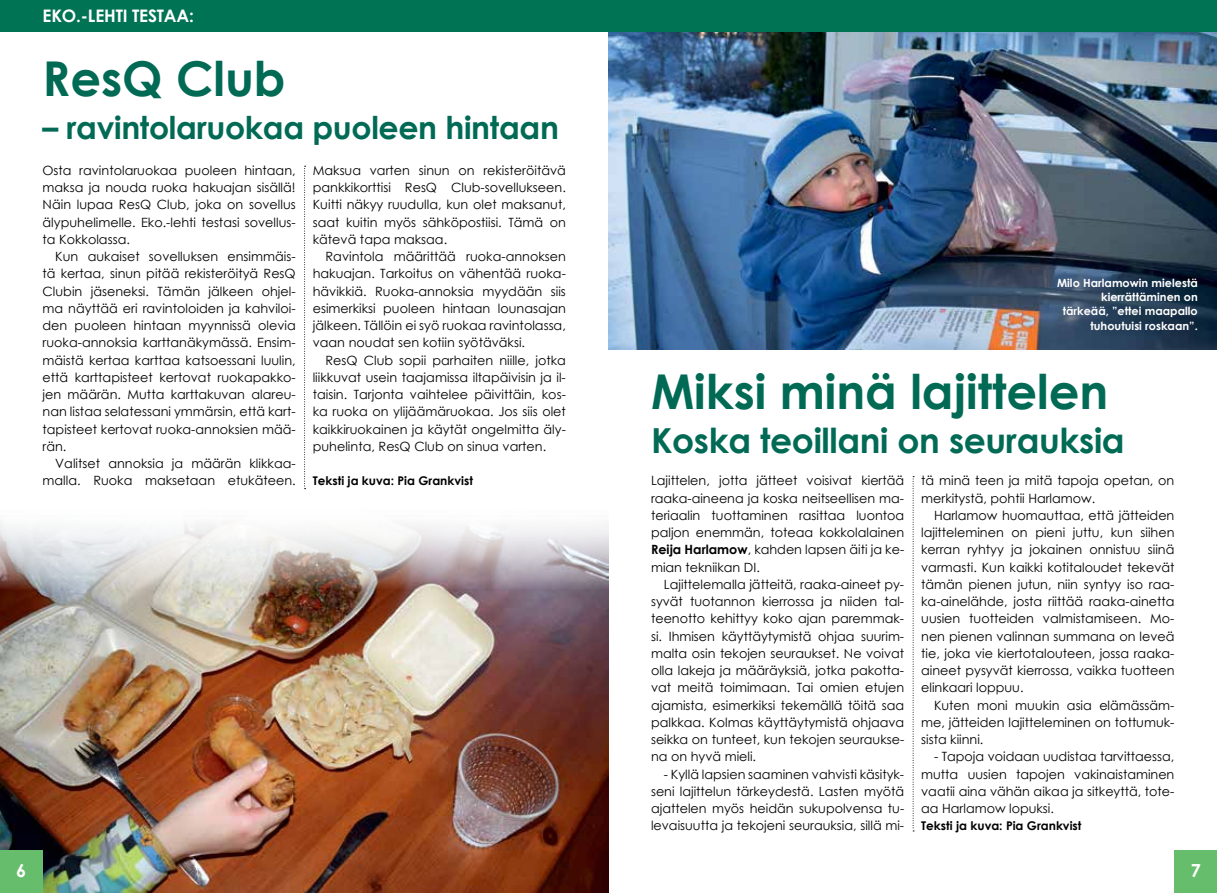
<style>
.page{position:relative;width:1217px;height:893px;background:#fff}
.page>*{position:absolute;margin:0;border:0;box-sizing:border-box;transform-origin:0 0}
.t1{font:700 48px "Century Gothic";color:#006a55}
.t2{font:700 34.5px "Century Gothic";letter-spacing:-.01em;color:#006a55}
.t3{font:700 31.5px "Century Gothic";letter-spacing:-.01em;color:#006a55}
.t4{font:700 18px "Century Gothic";color:#fff}
.t5{font:700 17.25px "Century Gothic";letter-spacing:-.01em;color:#fff}
.t6{font:12.75px/17.2px "Century Gothic";color:#000;text-align:justify}
.t7{font:700 12px "Century Gothic";color:#000}
.t8{font:700 11.25px/14.2px "Century Gothic";color:#fff;text-align:right}
.s1{font-weight:700}
</style>
<div class="page">
<div style="left:1174px;top:850px;width:42px;height:43px;background:#66be6c"></div>
<img style="left:0;top:522px;width:608px;height:371px">
<div style="left:0;top:850px;width:43px;height:43px;background:#66be6c"></div>
<img style="left:608px;top:32px;width:608px;height:317px">
<div style="left:0;top:0;width:1216px;height:32px;background:#007355"></div>
<svg style="left:304px;top:166px;width:1px;height:323px"></svg>
<svg style="left:912px;top:476px;width:1px;height:356px"></svg>
<h3 class="t5" style="left:43px;top:3px;width:153px">EKO.-LEHTI TESTAA:</h3>
<h1 class="t1" style="left:43px;top:42px;width:244px">ResQ Club</h1>
<h3 class="t3" style="left:43px;top:104px;width:517px">– ravintolaruokaa puoleen hintaan</h3>
<p class="t6" style="left:43px;top:161px;width:255px">Osta ravintolaruokaa puoleen hintaan, maksa ja nouda ruoka hakuajan sisällä!<br>Näin lupaa ResQ Club, joka on sovellus älypuhelimelle. Eko.-lehti testasi sovellus&shy;ta Kokkolassa.</p>
<p class="t6" style="left:43px;top:248px;width:255px;text-indent:13px">Kun aukaiset sovelluksen ensimmäis&shy;tä kertaa, sinun pitää rekisteröityä ResQ Clubin jäseneksi. Tämän jälkeen ohjel&shy;ma näyttää eri ravintoloiden ja kahviloi&shy;den puoleen hintaan myynnissä olevia ruoka-annoksia karttanäkymässä. Ensim&shy;mäistä kertaa karttaa katsoessani luulin, että karttapisteet kertovat ruokapakko&shy;jen määrän. Mutta karttakuvan alareu&shy;nan listaa selatessani ymmärsin, että kart&shy;tapisteet kertovat ruoka-annoksien mää&shy;rän.</p>
<p class="t6" style="left:43px;top:455px;width:254px;text-align:right">Valitset annoksia ja määrän klikkaa&shy;malla. Ruoka maksetaan etukäteen.</p>
<p class="t6" style="left:313px;top:161px;width:254px">Maksua varten sinun on rekisteröitävä pankkikorttisi ResQ Club-sovellukseen.<br>Kuitti näkyy ruudulla, kun olet maksanut, saat kuitin myös sähköpostiisi. Tämä on kätevä tapa maksaa.</p>
<p class="t6" style="left:313px;top:248px;width:255px;text-indent:13px">Ravintola määrittää ruoka-annoksen hakuajan. Tarkoitus on vähentää ruoka&shy;hävikkiä. Ruoka-annoksia myydään siis esimerkiksi puoleen hintaan lounasajan jälkeen. Tällöin ei syö ruokaa ravintolassa, vaan noudat sen kotiin syötäväksi.</p>
<p class="t6" style="left:313px;top:351px;width:254px;text-indent:13px">ResQ Club sopii parhaiten niille, jotka liikkuvat usein taajamissa iltapäivisin ja il&shy;taisin. Tarjonta vaihtelee päivittäin, kos&shy;ka ruoka on ylijäämäruokaa. Jos siis olet kaikkiruokainen ja käytät ongelmitta äly&shy;puhelinta, ResQ Club on sinua varten.</p>
<p class="t7" style="left:313px;top:472px;width:162px">Teksti ja kuva: Pia Grankvist</p>
<p class="t8" style="left:1056px;top:275px;width:142px">Milo Harlamowin mielestä kierrättäminen on tärkeää, ”ettei maapallo tuhoutuisi roskaan”.</p>
<h1 class="t1" style="left:651px;top:355px;width:458px">Miksi minä lajittelen</h1>
<h2 class="t2" style="left:651px;top:414px;width:475px">Koska teoillani on seurauksia</h2>
<p class="t6" style="left:651px;top:472px;width:254px">Lajittelen, jotta jätteet voisivat kiertää raaka-aineena ja koska neitseellisen ma&shy;teriaalin tuottaminen rasittaa luontoa paljon enemmän, toteaa kokkolalainen <span class="s1">Reija Harlamow</span>, kahden lapsen äiti ja ke&shy;mian tekniikan DI.</p>
<p class="t6" style="left:651px;top:575px;width:255px;text-indent:13px">Lajittelemalla jätteitä, raaka-aineet py&shy;syvät tuotannon kierrossa ja niiden tal&shy;teenotto kehittyy koko ajan paremmak&shy;si. Ihmisen käyttäytymistä ohjaa suurim&shy;malta osin tekojen seuraukset. Ne voivat olla lakeja ja määräyksiä, jotka pakotta&shy;vat meitä toimimaan. Tai omien etujen ajamista, esimerkiksi tekemällä töitä saa palkkaa. Kolmas käyttäytymistä ohjaava seikka on tunteet, kun tekojen seuraukse&shy;na on hyvä mieli.</p>
<p class="t6" style="left:651px;top:765px;width:254px;text-indent:13px">- Kyllä lapsien saaminen vahvisti käsityk&shy;seni lajittelun tärkeydestä. Lasten myötä ajattelen myös heidän sukupolvensa tu&shy;levaisuutta ja tekojeni seurauksia, sillä mi-</p>
<p class="t6" style="left:921px;top:472px;width:254px">tä minä teen ja mitä tapoja opetan, on merkitystä, pohtii Harlamow.</p>
<p class="t6" style="left:921px;top:506px;width:255px;text-indent:13px">Harlamow huomauttaa, että jätteiden lajitteleminen on pieni juttu, kun siihen kerran ryhtyy ja jokainen onnistuu siinä varmasti. Kun kaikki kotitaloudet tekevät tämän pienen jutun, niin syntyy iso raa&shy;ka-ainelähde, josta riittää raaka-ainetta uusien tuotteiden valmistamiseen. Mo&shy;nen pienen valinnan summana on leveä tie, joka vie kiertotalouteen, jossa raaka&shy;aineet pysyvät kierrossa, vaikka tuotteen elinkaari loppuu.</p>
<p class="t6" style="left:921px;top:696px;width:254px;text-indent:13px">Kuten moni muukin asia elämässäm&shy;me, jätteiden lajitteleminen on tottumuk&shy;sista kiinni.</p>
<p class="t6" style="left:921px;top:748px;width:254px;text-indent:13px">- Tapoja voidaan uudistaa tarvittaessa, mutta uusien tapojen vakinaistaminen vaatii aina vähän aikaa ja sitkeyttä, tote&shy;aa Harlamow lopuksi.</p>
<p class="t7" style="left:921px;top:817px;width:162px">Teksti ja kuva: Pia Grankvist</p>
<h3 class="t4" style="left:16px;top:856px;width:12px">6</h3>
<h3 class="t4" style="left:1190px;top:856px;width:12px">7</h3>
</div>
